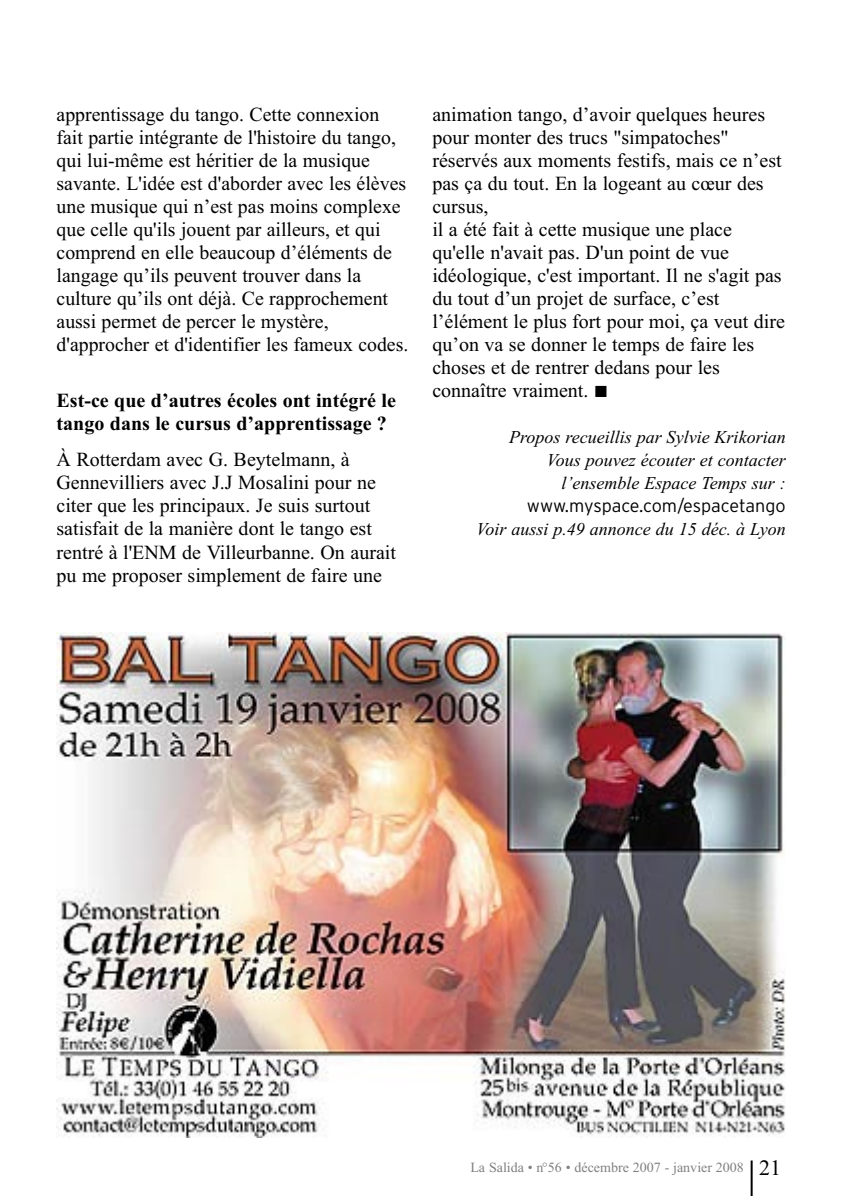
<style>
.page{position:relative;width:845px;height:1196px;background:#fff}
.page>*{position:absolute;margin:0;border:0;box-sizing:border-box;transform-origin:0 0}
.t1{font:20px/23px "Times";color:#000}
.t2{font:700 20px/23px "Times";color:#000}
.t3{font:italic 18px/23px "Times";color:#000;text-align:right}
.t4{font:300 18px "Interstate";letter-spacing:-.005em;color:#000}
.t5{font:14px "Times";color:#808080}
.s1{font-size:24px}
.s2{font-size:22px;color:#000}
</style>
<div class="page">
<img style="left:56px;top:632px;width:730px;height:563px">
<p class="t1" style="left:56px;top:105px;width:353px">apprentissage du tango. Cette connexion fait partie intégrante de l'histoire du tango, qui lui-même est héritier de la musique savante. L'idée est d'aborder avec les élèves une musique qui n’est pas moins complexe que celle qu'ils jouent par ailleurs, et qui comprend en elle beaucoup d’éléments de langage qu’ils peuvent trouver dans la culture qu’ils ont déjà. Ce rapprochement aussi permet de percer le mystère, d'approcher et d'identifier les fameux codes.</p>
<p class="t2" style="left:56px;top:391px;width:341px">Est-ce que d’autres écoles ont intégré le tango dans le cursus d’apprentissage ?</p>
<p class="t1" style="left:56px;top:450px;width:341px">À Rotterdam avec G. Beytelmann, à Gennevilliers avec J.J Mosalini pour ne citer que les principaux. Je suis surtout satisfait de la manière dont le tango est rentré à l'ENM de Villeurbanne. On aurait pu me proposer simplement de faire une</p>
<p class="t1" style="left:432px;top:105px;width:354px">animation tango, d’avoir quelques heures pour monter des trucs "simpatoches" réservés aux moments festifs, mais ce n’est pas ça du tout. En la logeant au cœur des cursus,<br>il a été fait à cette musique une place qu'elle n'avait pas. D'un point de vue idéologique, c'est important. Il ne s'agit pas du tout d’un projet de surface, c’est l’élément le plus fort pour moi, ça veut dire qu’on va se donner le temps de faire les choses et de rentrer dedans pour les connaître vraiment. <span class="s1">■</span></p>
<p class="t3" style="left:509px;top:427px;width:278px">Propos recueillis par Sylvie Krikorian<br>Vous pouvez écouter et contacter l’ensemble Espace Temps sur :</p>
<p class="t4" style="left:526px;top:499px;width:260px">www.myspace.com/espacetango</p>
<p class="t3" style="left:476px;top:519px;width:311px">Voir aussi p.49 annonce du 15 déc. à Lyon</p>
<p class="t5" style="left:470px;top:1162px;width:312px">La Salida • n°56 • décembre 2007 - janvier 2008 <span class="s2">21</span></p>
</div>
